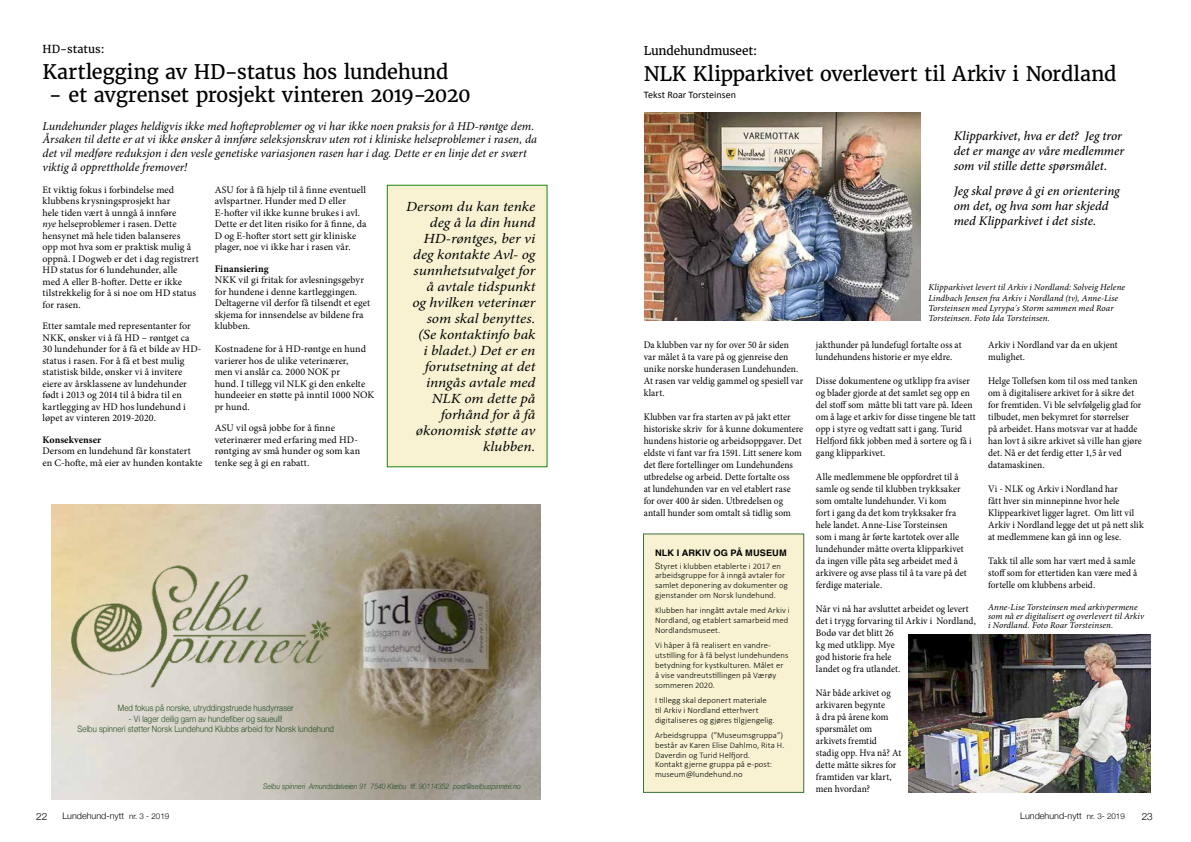
<style>
.page{position:relative;width:1191px;height:842px;background:#fff}
.page>*{position:absolute;margin:0;border:0;box-sizing:border-box;transform-origin:0 0}
.t1{font:20px "Merriweather";letter-spacing:-.015em;color:#000}
.t2{font:italic 14px/16px "Minion Pro";letter-spacing:-.005em;color:#000;text-align:right;scale:1.1 1}
.t3{font:italic 500 13px/15px "Minion Pro";color:#000}
.t4{font:italic 12px/13.8px "Minion Pro";color:#000}
.t5{font:12px "Merriweather";letter-spacing:-.015em;color:#000}
.t6{font:11px "Merriweather";color:#000}
.t7{font:10px/12px "Minion Pro";color:#000;scale:.94 1}
.t8{font:10px/11.5px "Minion Pro";color:#000}
.t9{font:700 10px "Minion Pro";letter-spacing:.005em;color:#000}
.t10{font:10px "Calibri";color:#000}
.t11{font:300 10px "Helvetica Neue";color:#000}
.t12{font:italic 9px/10.3px "Minion Pro";letter-spacing:.01em;color:#000}
.t13{font:300 9px "Helvetica Neue";color:#000}
.t14{font:700 9px "Helvetica";letter-spacing:.015em;color:#000}
.t15{font:300 8.8px/10.6px "Helvetica Neue";letter-spacing:.015em;color:#214b22;text-align:center;scale:.88 1}
.t16{font:300 8.5px/9.8px "Calibri";letter-spacing:.01em;color:#000}
.t17{font:italic 300 7.7px "Helvetica Neue";color:#214b22;scale:.88 1}
.s1{font-style:italic}
.s2{font-family:"Helvetica"}
.s3{font-size:8px}
</style>
<div class="page">
<div style="left:387px;top:185px;width:160px;height:282px;background:#f8f2d2"></div>
<div style="left:387px;top:185px;width:160px;height:282px;border:1px solid #19870c"></div>
<img style="left:52px;top:505px;width:488px;height:294px">
<img style="left:67px;top:547px;width:264px;height:152px">
<img style="left:644px;top:112px;width:276px;height:209px">
<img style="left:909px;top:634px;width:241px;height:159px">
<div style="left:643px;top:534px;width:160px;height:258px;background:#f8f2d2"></div>
<div style="left:643px;top:534px;width:161px;height:259px;border:1px solid #3d713c"></div>
<p class="t6" style="left:43px;top:43px;width:64px">HD-status:</p>
<h1 class="t1" style="left:43px;top:59px;width:407px">Kartlegging av HD-status hos lundehund</h1>
<h1 class="t1" style="left:49px;top:82px;width:423px">- et avgrenset prosjekt vinteren 2019-2020</h1>
<p class="t4" style="left:43px;top:119px;width:496px">Lundehunder plages heldigvis ikke med hofteproblemer og vi har ikke noen praksis for å HD-røntge dem.<br>Årsaken til dette er at vi ikke ønsker å innføre seleksjonskrav uten rot i kliniske helseproblemer i rasen, da det vil medføre reduksjon i den vesle genetiske variasjonen rasen har i dag. Dette er en linje det er svært viktig å opprettholde fremover!</p>
<p class="t8" style="left:43px;top:184px;width:158px">Et viktig fokus i forbindelse med klubbens krysningsprosjekt har<br>hele tiden vært å unngå å innføre<br><span class="s1">nye</span> helseproblemer i rasen. Dette hensynet må hele tiden balanseres<br>opp mot hva som er praktisk mulig å oppnå. I Dogweb er det i dag registrert<br>HD status for 6 lundehunder, alle<br>med A eller B-hofter. Dette er ikke tilstrekkelig for å si noe om HD status for rasen.</p>
<p class="t8" style="left:43px;top:320px;width:160px">Etter samtale med representanter for NKK, ønsker vi å få HD – røntget ca 30 lundehunder for å få et bilde av HD&shy;status i rasen. For å få et best mulig statistisk bilde, ønsker vi å invitere eiere av årsklassene av lundehunder født i 2013 og 2014 til å bidra til en kartlegging av HD hos lundehund i løpet av vinteren 2019-2020.</p>
<p class="t9" style="left:43px;top:432px;width:60px">Konsekvenser</p>
<p class="t8" style="left:43px;top:445px;width:161px">Dersom en lundehund får konstatert en C-hofte, må eier av hunden kontakte</p>
<p class="t8" style="left:215px;top:184px;width:153px">ASU for å få hjelp til å finne eventuell avlspartner. Hunder med D eller E-hofter vil ikke kunne brukes i avl.<br>Dette er det liten risiko for å finne, da D og E-hofter stort sett gir kliniske plager, noe vi ikke har i rasen vår.</p>
<p class="t9" style="left:215px;top:261px;width:55px">Finansiering</p>
<p class="t8" style="left:215px;top:274px;width:157px">NKK vil gi fritak for avlesningsgebyr for hundene i denne kartleggingen.<br>Deltagerne vil derfor få tilsendt et eget skjema for innsendelse av bildene fra klubben.</p>
<p class="t8" style="left:215px;top:343px;width:161px">Kostnadene for å HD-røntge en hund varierer hos de ulike veterinærer,<br>men vi anslår ca. 2000 NOK pr<br>hund. I tillegg vil NLK gi den enkelte hundeeier en støtte på inntil 1000 NOK pr hund.</p>
<p class="t8" style="left:215px;top:422px;width:147px">ASU vil også jobbe for å finne veterinærer med erfaring med HD&shy;røntging av små hunder og som kan tenke seg å gi en rabatt.</p>
<p class="t2" style="left:406px;top:199px;width:119px">Dersom du kan tenke deg å la din hund<br>HD-røntges, ber vi deg kontakte Avl- og sunnhetsutvalget for å avtale tidspunkt<br>og hvilken veterinær som skal benyttes. (Se kontaktinfo bak<br>i bladet.) Det er en forutsetning at det inngås avtale med<br>NLK om dette på forhånd for å få økonomisk støtte av klubben.</p>
<p class="t15" style="left:118px;top:702px;width:201px">Med fokus på norske, utryddingstruede husdyrraser</p>
<p class="t15" style="left:78px;top:712px;width:293px">- Vi lager deilig garn av hundefiber og saueull!<br>Selbu spinneri støtter Norsk Lundehund Klubbs arbeid for Norsk lundehund</p>
<p class="t17" style="left:263px;top:780px;width:294px">Selbu spinneri Amundsdalveien 91 7540 Klæbu tlf. 90114352 post@selbuspinneri.no</p>
<p class="t5" style="left:643px;top:43px;width:115px">Lundehundmuseet:</p>
<h1 class="t1" style="left:643px;top:62px;width:474px">NLK Klipparkivet overlevert til Arkiv i Nordland</h1>
<p class="t10" style="left:643px;top:88px;width:94px">Tekst Roar Torsteinsen</p>
<h3 class="t3" style="left:953px;top:128px;width:172px">Klipparkivet, hva er det? Jeg tror det er mange av våre medlemmer som vil stille dette spørsmålet.</h3>
<h3 class="t3" style="left:953px;top:183px;width:168px">Jeg skal prøve å gi en orientering om det, og hva som har skjedd med Klipparkivet i det siste.</h3>
<p class="t7" style="left:643px;top:339px;width:171px">Da klubben var ny for over 50 år siden var målet å ta vare på og gjenreise den unike norske hunderasen Lundehunden.<br>At rasen var veldig gammel og spesiell var klart.</p>
<p class="t7" style="left:643px;top:411px;width:171px">Klubben var fra starten av på jakt etter historiske skriv for å kunne dokumentere hundens historie og arbeidsoppgaver. Det eldste vi fant var fra 1591. Litt senere kom det flere fortellinger om Lundehundens utbredelse og arbeid. Dette fortalte oss<br>at lundehunden var en vel etablert rase for over 400 år siden. Utbredelsen og antall hunder som omtalt så tidlig som</p>
<p class="t14" style="left:655px;top:546px;width:133px">NLK I ARKIV OG PÅ MUSEUM</p>
<p class="t16" style="left:655px;top:560px;width:134px"><span class="s2">S</span>tyret i klubben etablerte i 2017 en arbeidsgruppe for å inngå avtaler for samlet deponering av dokumenter og gjenstander om Norsk lundehund.</p>
<p class="t16" style="left:655px;top:605px;width:136px">Klubben har inngått avtale med Arkiv i<br>Nordland, og etablert samarbeid med<br>Nordlandsmuseet.</p>
<p class="t16" style="left:655px;top:640px;width:135px">Vi håper å få realisert en vandre&shy;utstilling for å få belyst lundehundens betydning for kystkulturen. Målet er å vise vandreutstillingen på Værøy sommeren 2020.</p>
<p class="t16" style="left:655px;top:695px;width:121px">I tillegg skal deponert materiale til Arkiv i Nordland etterhvert digitaliseres og gjøres tilgjengelig.</p>
<p class="t16" style="left:655px;top:730px;width:131px">Arbeidsgruppa (”Museumsgruppa”) består av Karen Elise Dahlmo, Rita H.<br>Daverdin og Turid Helfjord.<br>Kontakt gjerne gruppa på e-post: museum@lundehund.no</p>
<p class="t12" style="left:928px;top:282px;width:198px">Klipparkivet levert til Arkiv i Nordland: Solveig Helene Lindbach Jensen fra Arkiv i Nordland (tv), Anne-Lise Torsteinsen med Lyrypa´s Storm sammen med Roar Torsteinsen. Foto Ida Torsteinsen.</p>
<p class="t7" style="left:816px;top:339px;width:156px">jakthunder på lundefugl fortalte oss at lundehundens historie er mye eldre.</p>
<p class="t7" style="left:816px;top:375px;width:171px">Disse dokumentene og utklipp fra aviser og blader gjorde at det samlet seg opp en del stoff som måtte bli tatt vare på. Ideen om å lage et arkiv for disse tingene ble tatt opp i styre og vedtatt satt i gang. Turid Helfjord fikk jobben med å sortere og få i gang klipparkivet.</p>
<p class="t7" style="left:816px;top:471px;width:162px">Alle medlemmene ble oppfordret til å samle og sende til klubben trykksaker som omtalte lundehunder. Vi kom<br>fort i gang da det kom trykksaker fra hele landet. Anne-Lise Torsteinsen<br>som i mang år førte kartotek over alle lundehunder måtte overta klipparkivet da ingen ville påta seg arbeidet med å arkivere og avse plass til å ta vare på det ferdige materiale.</p>
<p class="t7" style="left:816px;top:603px;width:172px">Når vi nå har avsluttet arbeidet og levert det i trygg forvaring til Arkiv i Nordland,<br>Bodø var det blitt 26<br>kg med utklipp. Mye<br>god historie fra hele<br>landet og fra utlandet.</p>
<p class="t7" style="left:816px;top:687px;width:92px">Når både arkivet og arkivaren begynte<br>å dra på årene kom spørsmålet om arkivets fremtid stadig opp. Hva nå? At dette måtte sikres for framtiden var klart, men hvordan?</p>
<p class="t7" style="left:988px;top:339px;width:139px">Arkiv i Nordland var da en ukjent mulighet.</p>
<p class="t7" style="left:988px;top:375px;width:165px">Helge Tollefsen kom til oss med tanken om å digitalisere arkivet for å sikre det for fremtiden. Vi ble selvfølgelig glad for tilbudet, men bekymret for størrelser<br>på arbeidet. Hans motsvar var at hadde han lovt å sikre arkivet så ville han gjøre det. Nå er det ferdig etter 1,5 år ved datamaskinen.</p>
<p class="t7" style="left:988px;top:483px;width:167px">Vi - NLK og Arkiv i Nordland har<br>fått hver sin minnepinne hvor hele Klippearkivet ligger lagret. Om litt vil Arkiv i Nordland legge det ut på nett slik at medlemmene kan gå inn og lese.</p>
<p class="t7" style="left:988px;top:555px;width:160px">Takk til alle som har vært med å samle stoff som for ettertiden kan være med å fortelle om klubbens arbeid.</p>
<p class="t12" style="left:988px;top:602px;width:157px;line-height:9px">Anne-Lise Torsteinsen med arkivpermene som nå er digitalisert og overlevert til Arkiv i Nordland. Foto Roar Torsteinsen.</p>
<p class="t11" style="left:36px;top:808px;width:13px">22</p>
<p class="t13" style="left:62px;top:809px;width:108px">Lundehund-nytt <span class="s3">nr. 3 - 2019</span></p>
<p class="t13" style="left:1020px;top:809px;width:106px">Lundehund-nytt <span class="s3">nr. 3- 2019</span></p>
<p class="t11" style="left:1141px;top:808px;width:13px">23</p>
</div>
